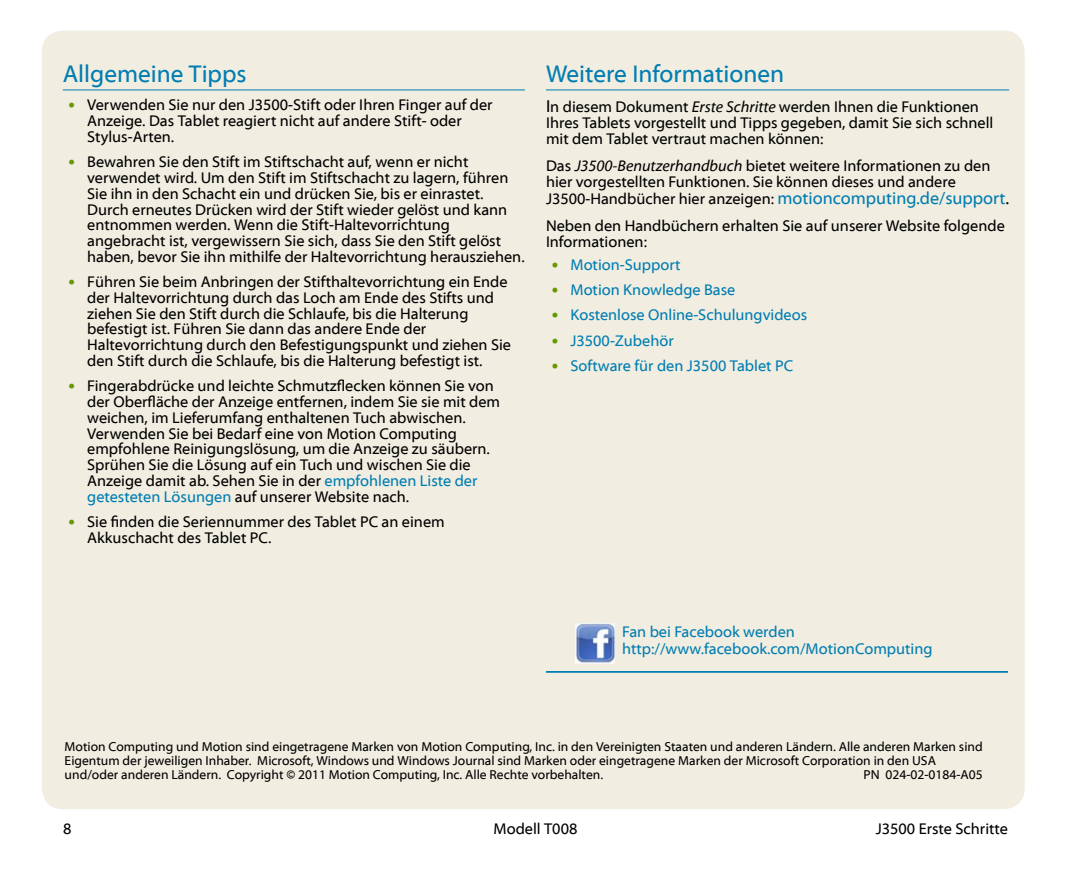
<style>
.page{position:relative;width:1071px;height:882px;background:#fff}
.page>*{position:absolute;margin:0;border:0;box-sizing:border-box;transform-origin:0 0}
.t1{font:24.5px "Myriad Web Pro";color:#007db1}
.t2{font:15.75px/15.8px "Myriad Web Pro";color:#000}
.t3{font:15.75px/17.5px "Myriad Web Pro";color:#007db1}
.t4{font:13.12px/14px "Myriad Web Pro";color:#000}
.s1{font-family:"Calibri";color:#690}
.s2{color:#690}
.s3{color:#007db1}
.s4{font-size:17.5px}
.s5{font-style:italic}
.s6{font-size:17.5px;color:#007db1}
</style>
<div class="page">
<div style="left:42px;top:31px;width:983px;height:778px;background:#f1ede1;border-radius:21px"></div>
<img style="left:576px;top:624px;width:38px;height:40px">
<hr style="left:546px;top:671px;width:462px;height:2px;background:#007db1">
<hr style="left:546px;top:89px;width:463px;height:1px;background:#007db1">
<hr style="left:63px;top:89px;width:462px;height:1px;background:#007db1">
<h1 class="t1" style="left:63px;top:60px;width:185px">Allgemeine Tipps</h1>
<p class="t2" style="left:87px;top:98px;width:407px;text-indent:-19px"><span class="s1">•</span><span class="s2">•</span> Verwenden Sie nur den J3500-Stift oder Ihren Finger auf der<br>Anzeige. Das Tablet reagiert nicht auf andere Stift- oder<br>Stylus-Arten.</p>
<p class="t2" style="left:87px;top:155px;width:439px;text-indent:-19px"><span class="s1">•</span><span class="s2">•</span> Bewahren Sie den Stift im Stiftschacht auf, wenn er nicht verwendet wird. Um den Stift im Stiftschacht zu lagern, führen Sie ihn in den Schacht ein und drücken Sie, bis er einrastet.<br>Durch erneutes Drücken wird der Stift wieder gelöst und kann entnommen werden. Wenn die Stift-Haltevorrichtung angebracht ist, vergewissern Sie sich, dass Sie den Stift gelöst haben, bevor Sie ihn mithilfe der Haltevorrichtung herausziehen.</p>
<p class="t2" style="left:87px;top:274px;width:425px;text-indent:-19px"><span class="s1">•</span><span class="s2">•</span> Führen Sie beim Anbringen der Stifthaltevorrichtung ein Ende der Haltevorrichtung durch das Loch am Ende des Stifts und ziehen Sie den Stift durch die Schlaufe, bis die Halterung befestigt ist. Führen Sie dann das andere Ende der Haltevorrichtung durch den Befestigungspunkt und ziehen Sie den Stift durch die Schlaufe, bis die Halterung befestigt ist.</p>
<p class="t2" style="left:87px;top:379px;width:414px;text-indent:-19px"><span class="s1">•</span><span class="s2">•</span> Fingerabdrücke und leichte Schmutzflecken können Sie von der Oberfläche der Anzeige entfernen, indem Sie sie mit dem weichen, im Lieferumfang enthaltenen Tuch abwischen.<br>Verwenden Sie bei Bedarf eine von Motion Computing empfohlene Reinigungslösung, um die Anzeige zu säubern.<br>Sprühen Sie die Lösung auf ein Tuch und wischen Sie die Anzeige damit ab. Sehen Sie in der <span class="s3">empfohlenen Liste der getesteten Lösungen</span> auf unserer Website nach.</p>
<p class="t2" style="left:87px;top:514px;width:359px;text-indent:-19px"><span class="s1">•</span><span class="s2">•</span> Sie finden die Seriennummer des Tablet PC an einem<br>Akkuschacht des Tablet PC.</p>
<h1 class="t1" style="left:546px;top:60px;width:240px">Weitere Informationen</h1>
<p class="t2" style="left:546px;top:99px;width:449px"><span class="s4">I</span>n diesem Dokument <span class="s5">Erste Schritte</span> werden Ihnen die Funktionen<br>Ihres Tablets vorgestellt und Tipps gegeben, damit Sie sich schnell mit dem Tablet vertraut machen können:</p>
<p class="t2" style="left:546px;top:158px;width:446px">Das <span class="s5">J3500-Benutzerhandbuch</span> bietet weitere Informationen zu den hier vorgestellten Funktionen. Sie können dieses und andere</p>
<p class="t2" style="left:546px;top:186px;width:465px;line-height:27.1px">J3500-Handbücher hier anzeigen: <span class="s6">motioncomputing.de/support</span><span class="s4">.<br></span>Neben den Handbüchern erhalten Sie auf unserer Website folgende</p>
<p class="t2" style="left:546px;top:234px;width:103px">Informationen:</p>
<p class="t3" style="left:551px;top:256px;width:131px"><span class="s1">•</span><span class="s2">•</span> Motion-Support</p>
<p class="t3" style="left:551px;top:281px;width:186px"><span class="s1">•</span><span class="s2">•</span> Motion Knowledge Base</p>
<p class="t3" style="left:551px;top:307px;width:257px"><span class="s1">•</span><span class="s2">•</span> Kostenlose Online-Schulungvideos</p>
<p class="t3" style="left:551px;top:332px;width:124px"><span class="s1">•</span><span class="s2">•</span> J3500-Zubehör</p>
<p class="t3" style="left:551px;top:358px;width:243px"><span class="s1">•</span><span class="s2">•</span> Software für den J3500 Tablet PC</p>
<p class="t3" style="left:622px;top:623px;width:312px">Fan bei Facebook werden http://www.facebook.com/MotionComputing</p>
<p class="t4" style="left:65px;top:740px;width:920px">Motion Computing und Motion sind eingetragene Marken von Motion Computing, Inc. in den Vereinigten Staaten und anderen Ländern. Alle anderen Marken sind<br>Eigentum der jeweiligen Inhaber. Microsoft, Windows und Windows Journal sind Marken oder eingetragene Marken der Microsoft Corporation in den USA und/oder anderen Ländern. Copyright © 2011 Motion Computing, Inc. Alle Rechte vorbehalten.</p>
<p class="t4" style="left:864px;top:768px;width:121px">PN 024-02-0184-A05</p>
<p class="t2" style="left:63px;top:822px;width:10px">8</p>
<p class="t2" style="left:494px;top:822px;width:85px">Modell T008</p>
<p class="t2" style="left:876px;top:822px;width:134px">J3500 Erste Schritte</p>
</div>
